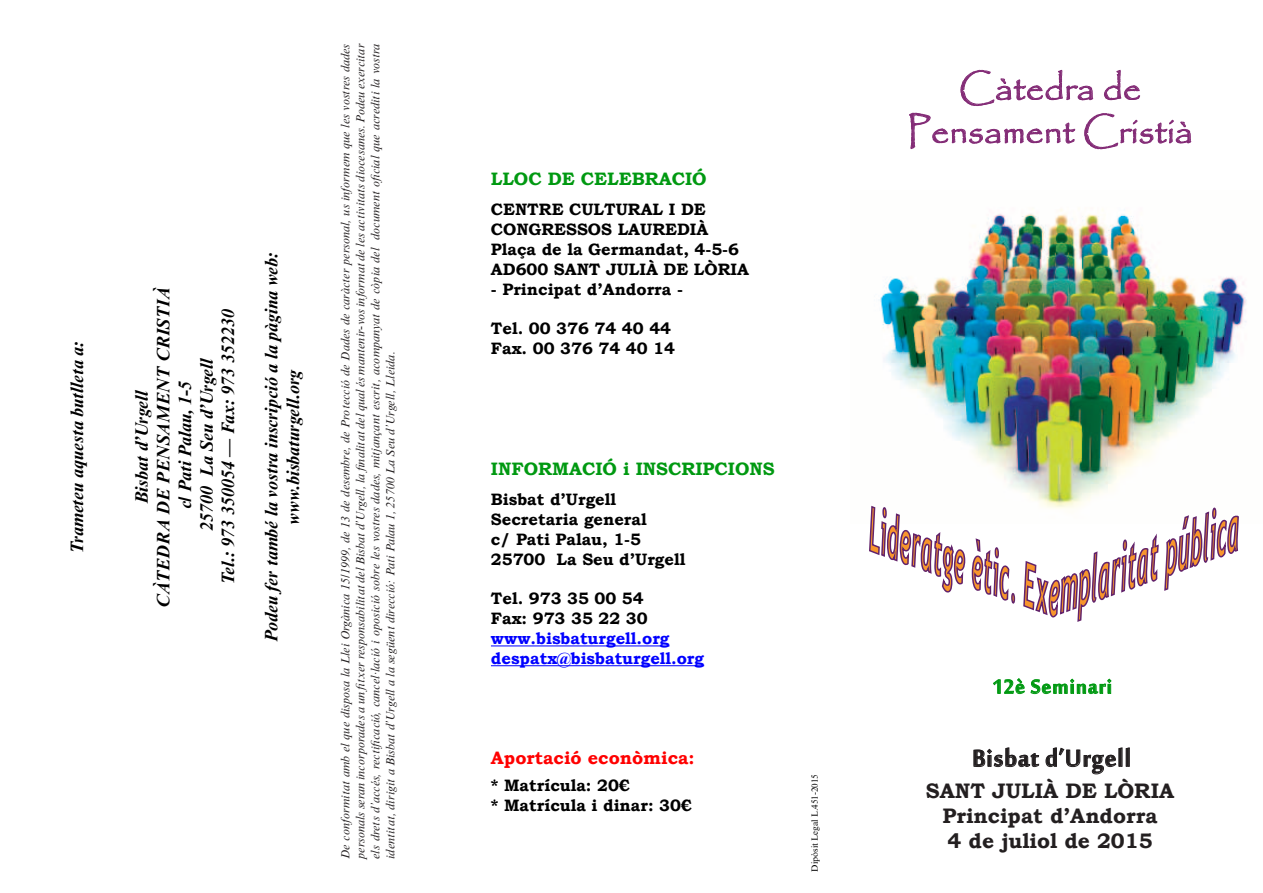
<style>
.page{position:relative;width:1263px;height:893px;background:#fff}
.page>*{position:absolute;margin:0;border:0;box-sizing:border-box;transform-origin:0 0}
.t1{font:36px/43.2px "Papyrus";color:#832b76;text-align:center}
.t2{font:36px "Mool Boran";letter-spacing:.02em;color:#231f20}
.t3{font:30px "Mool Boran";letter-spacing:.03em;color:#091}
.t4{font:700 21px/25.2px "Bookman Old Style";color:#231f20;text-align:center}
.t5{font:italic 700 18px/21.6px "Times New Roman MT Std";color:#000;text-align:center}
.t6{font:700 18px "Bookman Old Style";color:#091}
.t7{font:700 18px "Bookman Old Style";color:#f00}
.t8{font:700 16.5px/19.8px "Bookman Old Style";color:#000}
.t9{font:700 16.5px/19.8px "Bookman Old Style";color:#00f}
.t10{font:italic 12px/15px "Times New Roman MT Std";letter-spacing:.01em;color:#231f20;text-align:justify}
.t11{font:9px "Times New Roman MT Std";color:#000}
</style>
<div class="page">
<hr style="left:491px;top:645px;width:178px;height:1px;background:#00f">
<hr style="left:491px;top:665px;width:213px;height:1px;background:#00f">
<svg style="left:993px;top:678px;width:118px;height:16px"></svg>
<svg style="left:973px;top:747px;width:66px;height:20px"></svg>
<svg style="left:1045px;top:747px;width:85px;height:28px"></svg>
<svg style="left:909px;top:69px;width:282px;height:80px"></svg>
<img style="left:879px;top:209px;width:368px;height:297px">
<svg style="left:869px;top:505px;width:147px;height:99px"></svg>
<svg style="left:1023px;top:506px;width:216px;height:116px"></svg>
<h3 class="t5" style="left:66px;top:554px;width:215px;rotate:-90deg">Trameteu aquesta butlleta a:</h3>
<h3 class="t5" style="left:131px;top:608px;width:322px;rotate:-90deg">Bisbat d’Urgell<br>CÀTEDRA DE PENSAMENT CRISTIÀ c/ Pati Palau, 1-5<br>25700 La Seu d’Urgell<br>Tel.: 973 350054 — Fax: 973 352230</h3>
<h3 class="t5" style="left:261px;top:642px;width:391px;rotate:-90deg">Podeu fer també la vostra inscripció a la pàgina web: www.bisbaturgell.org</h3>
<p class="t10" style="left:338px;top:859px;width:817px;rotate:-90deg">De conformitat amb el que disposa la Llei Orgànica 15/1999, de 13 de desembre, de Protecció de Dades de caràcter personal, us informem que les vostres dades personals seran incorporades a un fitxer responsabilitat del Bisbat d’Urgell, la finalitat del qual és mantenir-vos informat de les activitats diocesanes. Podeu exercitar els drets d’accés, rectificació, cancel·lació i oposició sobre les vostres dades, mitjançant escrit, acompanyat de còpia del document oficial que acrediti la vostra identitat, dirigit a Bisbat d’Urgell a la següent direcció: Pati Palau 1, 25700 La Seu d’Urgell, Lleida.</p>
<h3 class="t6" style="left:491px;top:166px;width:217px">LLOC DE CELEBRACIÓ</h3>
<h3 class="t8" style="left:491px;top:200px;width:260px">CENTRE CULTURAL I DE<br>CONGRESSOS LAUREDIÀ<br>Plaça de la Germandat, 4-5-6<br>AD600 SANT JULIÀ DE LÒRIA</h3>
<h3 class="t8" style="left:491px;top:279px;width:194px">- Principat d’Andorra -</h3>
<h3 class="t8" style="left:491px;top:319px;width:186px">Tel. 00 376 74 40 44<br>Fax. 00 376 74 40 14</h3>
<h3 class="t6" style="left:491px;top:455px;width:285px">INFORMACIÓ i INSCRIPCIONS</h3>
<h3 class="t8" style="left:491px;top:490px;width:196px">Bisbat d’Urgell<br>Secretaria general<br>c/ Pati Palau, 1-5<br>25700 La Seu d’Urgell</h3>
<h3 class="t8" style="left:491px;top:589px;width:158px">Tel. 973 35 00 54<br>Fax: 973 35 22 30</h3>
<h3 class="t9" style="left:491px;top:628px;width:215px">www.bisbaturgell.org despatx@bisbaturgell.org</h3>
<h3 class="t7" style="left:491px;top:745px;width:205px">Aportació econòmica:</h3>
<h3 class="t8" style="left:491px;top:776px;width:202px">* Matrícula: 20€<br>* Matrícula i dinar: 30€</h3>
<p class="t11" style="left:809px;top:872px;width:99px;rotate:-90deg">Dipòsit Legal L.451-2015</p>
<h1 class="t1" style="left:907px;top:66px;width:287px">Càtedra de<br>Pensament Cristià</h1>
<h2 class="t3" style="left:992px;top:665px;width:121px">12è Seminari</h2>
<h1 class="t2" style="left:972px;top:733px;width:160px">Bisbat d’Urgell</h1>
<h3 class="t4" style="left:926px;top:778px;width:250px">SANT JULIÀ DE LÒRIA<br>Principat d’Andorra<br>4 de juliol de 2015</h3>
</div>
